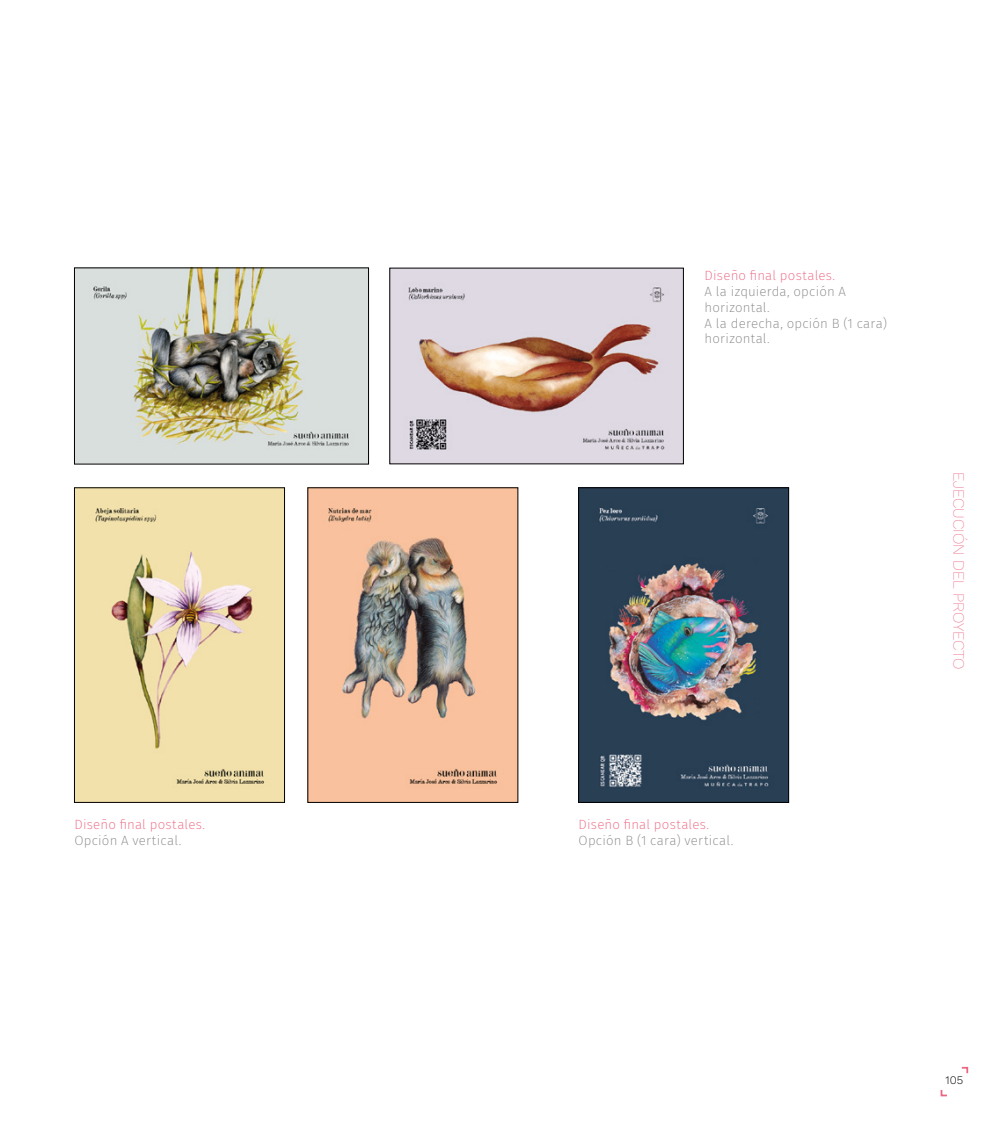
<style>
.page{position:relative;width:993px;height:1141px;background:#fff}
.page>*{position:absolute;margin:0;border:0;box-sizing:border-box;transform-origin:0 0}
.t1{font:15.75px "Work Sans";color:#ec6581}
.t2{font:200 13.3px/15.8px "Fira Sans";letter-spacing:.015em;color:#878787}
.t3{font:200 13.3px "Fira Sans";letter-spacing:.015em;color:#ec6581}
.t4{font:11.55px "Work Sans";color:#000}
</style>
<div class="page">
<img style="left:391px;top:270px;width:290px;height:192px">
<img style="left:76px;top:270px;width:290px;height:192px">
<img style="left:580px;top:490px;width:206px;height:311px">
<div style="left:578px;top:488px;width:210px;height:315px;border:1px solid #000"></div>
<img style="left:76px;top:490px;width:207px;height:311px">
<div style="left:74px;top:488px;width:211px;height:315px;border:1px solid #000"></div>
<img style="left:309px;top:490px;width:207px;height:311px">
<svg style="left:961px;top:1066px;width:7px;height:8px"></svg>
<svg style="left:940px;top:1090px;width:7px;height:7px"></svg>
<p class="t3" style="left:74px;top:815px;width:132px">Diseño final postales.</p>
<p class="t2" style="left:74px;top:832px;width:108px">Opción A vertical.</p>
<p class="t3" style="left:704px;top:266px;width:132px">Diseño final postales.</p>
<p class="t2" style="left:704px;top:284px;width:184px">A la izquierda, opción A horizontal.<br>A la derecha, opción B (1 cara) horizontal.</p>
<p class="t3" style="left:578px;top:815px;width:132px">Diseño final postales.</p>
<p class="t2" style="left:578px;top:832px;width:156px">Opción B (1 cara) vertical.</p>
<p class="t1" style="left:970px;top:472px;width:199px;rotate:90deg">EJECUCIÓN DEL PROYECTO</p>
<p class="t4" style="left:945px;top:1071px;width:19px">105</p>
</div>
